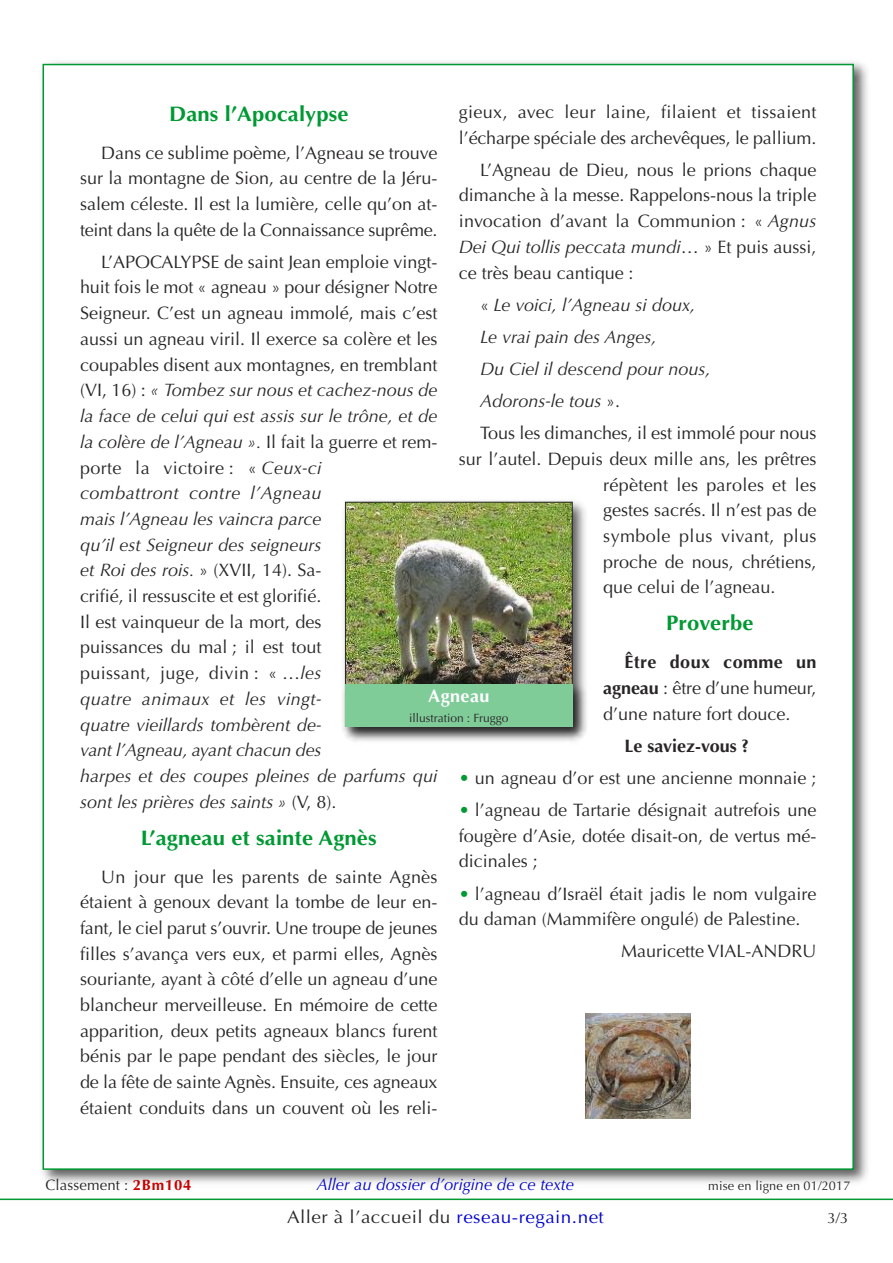
<style>
.page{position:relative;width:893px;height:1263px;background:#fff}
.page>*{position:absolute;margin:0;border:0;box-sizing:border-box;transform-origin:0 0}
.t1{font:700 21px "Optima";letter-spacing:.005em;color:#093;scale:1.05 1}
.t2{font:18px/25.7px "Optima";color:#272526;text-align:justify}
.t3{font:italic 18px/32.1px "Optima";color:#272526}
.t4{font:18px "Optima";letter-spacing:.025em;color:#272526;scale:1.05 1}
.t5{font:700 18px "Optima";color:#272526}
.t6{font:700 18px "Optima";letter-spacing:.025em;color:#fff}
.t7{font:italic 16.5px "Optima";color:#00c}
.t8{font:15px "Optima";letter-spacing:.01em;color:#272526}
.t9{font:12.75px "Optima";letter-spacing:.01em;color:#272526}
.t10{font:12px "Optima";color:#272526}
.s1{font-style:italic}
.s2{font-style:normal}
.s3{font-weight:700}
.s4{color:#093}
.s5{font-weight:700;color:#c00}
.s6{color:#00c}
</style>
<div class="page">
<hr style="left:0;top:1198px;width:893px;height:2px;background:#093">
<img style="left:42px;top:61px;width:826px;height:1122px">
<div style="left:44px;top:65px;width:808px;height:1103px;background:#fff"></div>
<img style="left:344px;top:500px;width:242px;height:177px">
<img style="left:347px;top:504px;width:224px;height:173px">
<div style="left:345px;top:502px;width:228px;height:225px;border:1px solid #272526"></div>
<img style="left:342px;top:677px;width:245px;height:65px">
<div style="left:345px;top:684px;width:228px;height:43px;background:#80cc99"></div>
<img style="left:585px;top:1013px;width:105px;height:105px">
<p class="t2" style="left:459px;top:99px;width:359px">gieux, avec leur laine, filaient et tissaient l’écharpe spéciale des archevêques, le pallium.</p>
<p class="t2" style="left:459px;top:157px;width:359px;text-indent:21px">L’Agneau de Dieu, nous le prions chaque dimanche à la messe. Rappelons-nous la triple invocation d’avant la Communion : « <span class="s1">Agnus Dei Qui tollis peccata mundi</span>… » Et puis aussi, ce très beau cantique :</p>
<p class="t3" style="left:480px;top:289px;width:338px"><span class="s2">«</span> Le voici, l’Agneau si doux,<br>Le vrai pain des Anges,<br>Du Ciel il descend pour nous,<br>Adorons-le tous <span class="s2">».<br>Tous les dimanches, il est immolé pour nous</span></p>
<p class="t2" style="left:603px;top:446px;width:215px;text-indent:-144px">sur l’autel. Depuis deux mille ans, les prêtres répètent les paroles et les gestes sacrés. Il n’est pas de symbole plus vivant, plus proche de nous, chrétiens, que celui de l’agneau.</p>
<p class="t1" style="left:666px;top:611px;width:85px">Proverbe</p>
<p class="t2" style="left:603px;top:649px;width:215px;text-indent:21px"><span class="s3">Être doux comme un agneau</span> : être d’une humeur, d’une nature fort douce.</p>
<p class="t5" style="left:625px;top:735px;width:126px">Le saviez-vous ?</p>
<p class="t2" style="left:459px;top:765px;width:359px"><span class="s4">•</span> un agneau d’or est une ancienne monnaie ;</p>
<p class="t2" style="left:459px;top:797px;width:359px"><span class="s4">•</span> l’agneau de Tartarie désignait autrefois une fougère d’Asie, dotée disait-on, de vertus mé&shy;dicinales ;</p>
<p class="t2" style="left:459px;top:881px;width:359px"><span class="s4">•</span> l’agneau d’Israël était jadis le nom vulgaire du daman (Mammifère ongulé) de Palestine.</p>
<p class="t2" style="left:621px;top:939px;width:197px">Mauricette VIAL-ANDRU</p>
<p class="t1" style="left:169px;top:101px;width:172px">Dans l’Apocalypse</p>
<p class="t2" style="left:80px;top:140px;width:359px;text-indent:21px">Dans ce sublime poème, l’Agneau se trouve sur la montagne de Sion, au centre de la Jéru&shy;salem céleste. Il est la lumière, celle qu’on at&shy;teint dans la quête de la Connaissance suprême.</p>
<p class="t2" style="left:80px;top:249px;width:359px;text-align:left;text-indent:21px">L’APOCALYPSE de saint Jean emploie vingt&shy;huit fois le mot « agneau » pour désigner Notre Seigneur. C’est un agneau immolé, mais c’est aussi un agneau viril. Il exerce sa colère et les coupables disent aux montagnes, en tremblant (VI, 16) : <span class="s1">« Tombez sur nous et cachez-nous de la face de celui qui est assis sur le trône, et de la colère de l’Agneau ».</span> Il fait la guerre et rem&shy;porte la victoire : « <span class="s1">Ceux-ci<br>combattront contre l’Agneau<br>mais l’Agneau les vaincra parce<br>qu’il est Seigneur des seigneurs<br>et Roi des rois.</span> » (XVII, 14). Sa-<br>crifié, il ressuscite et est glorifié.<br>Il est vainqueur de la mort, des<br>puissances du mal ; il est tout<br>puissant, juge, divin : « …<span class="s1">les<br>quatre animaux et les vingt-<br>quatre vieillards tombèrent de-<br>vant l’Agneau, ayant chacun des<br>harpes et des coupes pleines de parfums qui sont les prières des saints »</span> (V, 8).</p>
<p class="t1" style="left:141px;top:825px;width:226px">L’agneau et sainte Agnès</p>
<p class="t2" style="left:80px;top:864px;width:359px;text-indent:21px">Un jour que les parents de sainte Agnès étaient à genoux devant la tombe de leur en&shy;fant, le ciel parut s’ouvrir. Une troupe de jeunes filles s’avança vers eux, et parmi elles, Agnès souriante, ayant à côté d’elle un agneau d’une blancheur merveilleuse. En mémoire de cette apparition, deux petits agneaux blancs furent bénis par le pape pendant des siècles, le jour de la fête de sainte Agnès. Ensuite, ces agneaux étaient conduits dans un couvent où les reli-</p>
<p class="t6" style="left:428px;top:685px;width:63px">Agneau</p>
<p class="t10" style="left:409px;top:711px;width:101px">illustration : Fruggo</p>
<p class="t8" style="left:45px;top:1176px;width:148px">Classement : <span class="s5">2Bm104</span></p>
<p class="t7" style="left:317px;top:1175px;width:259px">Aller au dossier d’origine de ce texte</p>
<p class="t9" style="left:708px;top:1178px;width:144px">mise en ligne en 01/2017</p>
<p class="t4" style="left:287px;top:1207px;width:303px">Aller à l’accueil du <span class="s6">reseau-regain.net</span></p>
<p class="t8" style="left:827px;top:1209px;width:22px">3/3</p>
</div>
